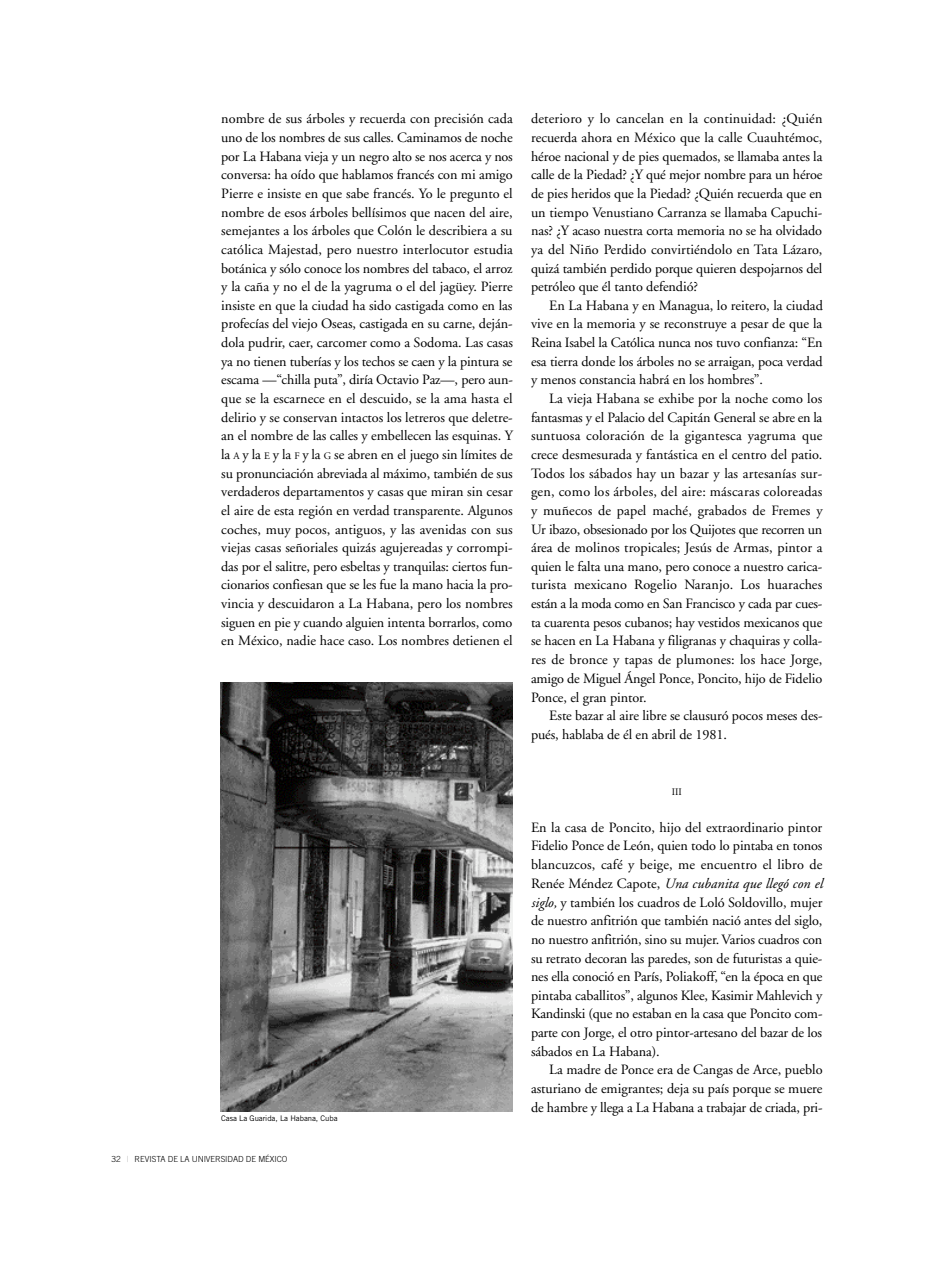
<style>
.page{position:relative;width:936px;height:1276px;background:#fff}
.page>*{position:absolute;margin:0;border:0;box-sizing:border-box;transform-origin:0 0}
.t1{font:14.25px/18.6px "Adobe Garamond";letter-spacing:-.005em;color:#000;text-align:justify}
.t2{font:9.9px "Adobe Garamond";color:#000}
.t3{font:300 8.4px "Trade Gothic";letter-spacing:-.01em;color:#000}
.t4{font:7.8px "Trade Gothic";letter-spacing:-.005em;color:#000}
.s1{font-size:9.9px}
.s2{font-weight:400;color:#bfbfbf}
.s3{font-style:italic}
</style>
<div class="page">
<img style="left:220px;top:682px;width:292px;height:429px">
<p class="t1" style="left:221px;top:111px;width:293px">nombre de sus árboles y recuerda con precisión cada uno de los nombres de sus calles. Caminamos de noche por La Habana vieja y un negro alto se nos acerca y nos conversa: ha oído que hablamos francés con mi amigo Pierre e insiste en que sabe francés. Yo le pregunto el nombre de esos árboles bellísimos que nacen del aire, semejantes a los árboles que Colón le describiera a su católica Majestad, pero nuestro interlocutor estudia botánica y sólo conoce los nombres del tabaco, el arroz y la caña y no el de la yagruma o el del jagüey. Pierre insiste en que la ciudad ha sido castigada como en las profecías del viejo Oseas, castigada en su carne, deján&shy;dola pudrir, caer, carcomer como a Sodoma. Las casas ya no tienen tuberías y los techos se caen y la pintura se escama —“chilla puta”, diría Octavio Paz—, pero aun&shy;que se la escarnece en el descuido, se la ama hasta el delirio y se conservan intactos los letreros que deletre&shy;an el nombre de las calles y embellecen las esquinas. Y la <span class="s1">A</span> y la <span class="s1">E</span> y la <span class="s1">F</span> y la <span class="s1">G</span> se abren en el juego sin límites de su pronunciación abreviada al máximo, también de sus verdaderos departamentos y casas que miran sin cesar el aire de esta región en verdad transparente. Algunos coches, muy pocos, antiguos, y las avenidas con sus viejas casas señoriales quizás agujereadas y corrompi&shy;das por el salitre, pero esbeltas y tranquilas: ciertos fun&shy;cionarios confiesan que se les fue la mano hacia la pro&shy;vincia y descuidaron a La Habana, pero los nombres siguen en pie y cuando alguien intenta borrarlos, como en México, nadie hace caso. Los nombres detienen el</p>
<p class="t1" style="left:531px;top:111px;width:293px">deterioro y lo cancelan en la continuidad: ¿Quién recuerda ahora en México que la calle Cuauhtémoc, héroe nacional y de pies quemados, se llamaba antes la calle de la Piedad? ¿Y qué mejor nombre para un héroe de pies heridos que la Piedad? ¿Quién recuerda que en un tiempo Venustiano Carranza se llamaba Capuchi&shy;nas? ¿Y acaso nuestra corta memoria no se ha olvidado ya del Niño Perdido convirtiéndolo en Tata Lázaro, quizá también perdido porque quieren despojarnos del petróleo que él tanto defendió?</p>
<p class="t1" style="left:531px;top:297px;width:293px;text-indent:18px">En La Habana y en Managua, lo reitero, la ciudad vive en la memoria y se reconstruye a pesar de que la Reina Isabel la Católica nunca nos tuvo confianza: “En esa tierra donde los árboles no se arraigan, poca verdad y menos constancia habrá en los hombres”.</p>
<p class="t1" style="left:531px;top:390px;width:293px;text-indent:18px">La vieja Habana se exhibe por la noche como los fantasmas y el Palacio del Capitán General se abre en la suntuosa coloración de la gigantesca yagruma que crece desmesurada y fantástica en el centro del patio.<br>Todos los sábados hay un bazar y las artesanías sur&shy;gen, como los árboles, del aire: máscaras colore a d a s y muñecos de papel maché, grabados de Fremes y Ur ibazo, obsesionado por los Quijotes que recorren un área de molinos tropicales; Jesús de Armas, pintor a quien le falta una mano, pero conoce a nuestro carica&shy;turista mexicano Rogelio Na ra n jo. Los huaraches están a la moda como en San Francisco y cada par cues&shy;ta cuarenta pesos cubanos; hay vestidos mexicanos que se hacen en La Habana y filigranas y chaquiras y colla&shy;res de bronce y tapas de plumones: los hace Jorge, amigo de Miguel Ángel Ponce, Poncito, hijo de Fidelio Ponce, el gran pintor.</p>
<p class="t1" style="left:531px;top:707px;width:293px;text-indent:18px">Este bazar al aire libre se clausuró pocos meses des&shy;pués, hablaba de él en abril de 1981.</p>
<p class="t4" style="left:221px;top:1115px;width:118px">Casa La Guarida, La Habana, Cuba</p>
<p class="t3" style="left:112px;top:1155px;width:177px">32 <span class="s2">|</span> REVISTA DE LA UNIVERSIDAD DE MÉXICO</p>
<p class="t2" style="left:671px;top:787px;width:12px">III</p>
<p class="t1" style="left:531px;top:819px;width:293px">En la casa de Poncito, hijo del extraordinario pintor Fidelio Ponce de León, quien todo lo pintaba en tonos blancuzcos, café y beige, me encuentro el libro de Renée Méndez Capote, <span class="s3">Una cubanita que llegó con el siglo,</span> y también los cuadros de Loló Soldovillo, mujer de nuestro anfitrión que también nació antes del siglo, no nuestro anfitrión, sino su mujer.Varios cuadros con su retrato decoran las paredes, son de futuristas a quie&shy;nes ella conoció en París, Poliakoff, “en la época en que pintaba caballitos”, algunos Klee, Kasimir Mahlevich y Kandinski (que no estaban en la casa que Poncito com&shy;parte con Jorge, el otro pintor-artesano del bazar de los sábados en La Habana).</p>
<p class="t1" style="left:531px;top:1062px;width:293px;text-indent:18px">La madre de Ponce era de Cangas de Arce, pueblo asturiano de emigrantes; deja su país porque se muere de hambre y llega a La Habana a trabajar de criada, pri-</p>
</div>
